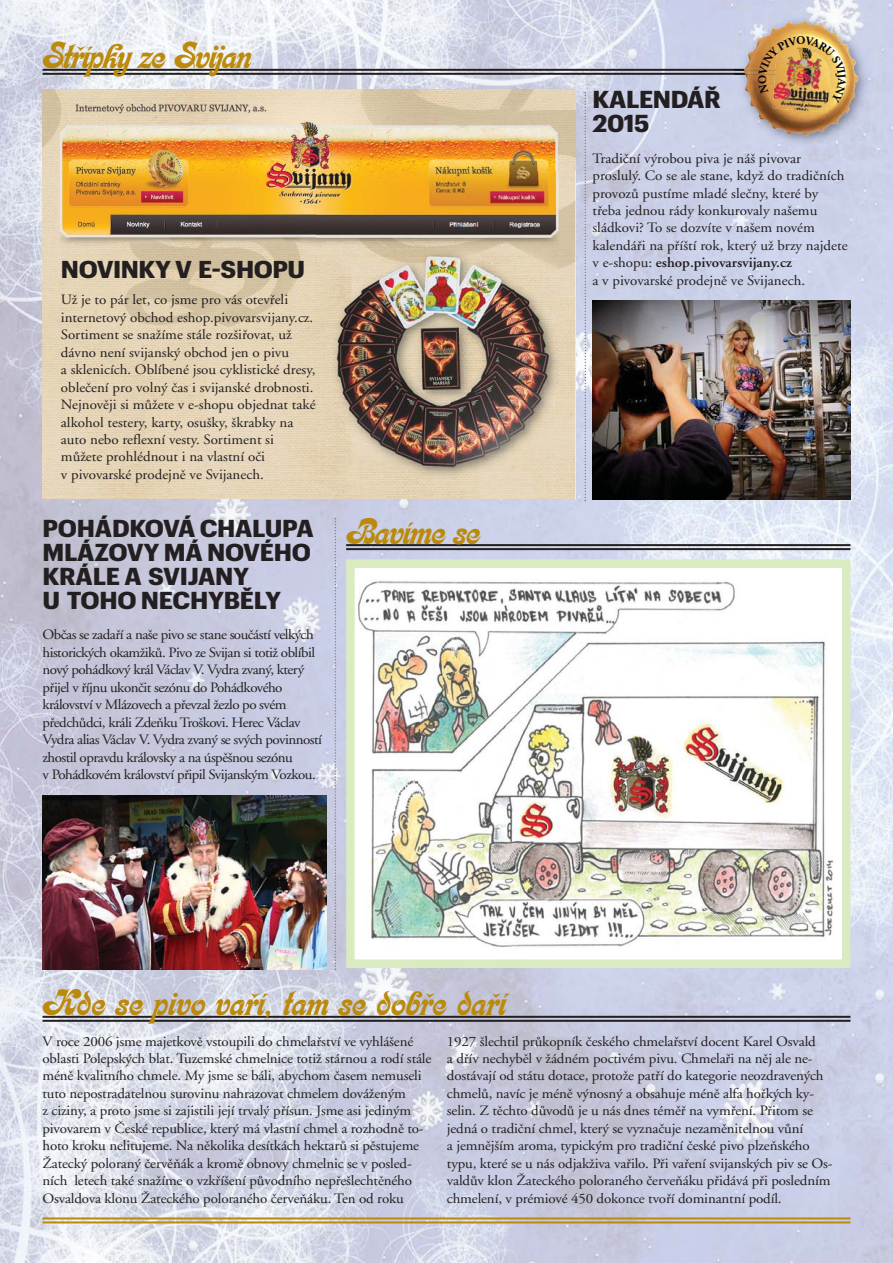
<style>
.page{position:relative;width:893px;height:1263px;background:#fff}
.page>*{position:absolute;margin:0;border:0;box-sizing:border-box;transform-origin:0 0}
.t1{font:38.85px "Kalligraphia DCE";letter-spacing:-.01em;color:#bb890b}
.t2{font:700 24px/24px "Graphik Compact";letter-spacing:-.01em;color:#231f20;scale:1.15 1}
.t3{font:700 23.85px "Graphik Compact";letter-spacing:-.015em;color:#231f20;scale:1.15 1}
.t4{font:14.25px/17.4px "Adobe Garamond CE";letter-spacing:-.01em;color:#231f20;scale:1.05 1}
.t5{font:14.25px/17.4px "Adobe Garamond CE";letter-spacing:-.035em;color:#231f20;scale:1.05 1}
.t6{font:700 11.55px "Adobe Garamond CE";color:#00000b}
.s1{font-weight:600}
</style>
<div class="page">
<img style="left:0;top:0;width:893px;height:1263px">
<hr style="left:346px;top:544px;width:504px;height:2px;background:#231f20">
<hr style="left:346px;top:548px;width:504px;height:2px;background:#231f20">
<img style="left:356px;top:569px;width:484px;height:389px">
<div style="left:346px;top:559px;width:504px;height:409px;border:9px solid #daebc1"></div>
<svg style="left:585px;top:92px;width:1px;height:409px"></svg>
<svg style="left:335px;top:518px;width:1px;height:452px"></svg>
<hr style="left:43px;top:69px;width:760px;height:2px;background:#231f20">
<hr style="left:43px;top:73px;width:760px;height:2px;background:#231f20">
<hr style="left:43px;top:1217px;width:807px;height:2px;background:#bb890b">
<hr style="left:43px;top:1221px;width:807px;height:2px;background:#bb890b">
<hr style="left:43px;top:1016px;width:807px;height:2px;background:#231f20">
<hr style="left:43px;top:1020px;width:807px;height:2px;background:#231f20">
<img style="left:592px;top:301px;width:258px;height:198px">
<img style="left:43px;top:89px;width:532px;height:410px">
<img style="left:316px;top:171px;width:261px;height:327px">
<img style="left:575px;top:171px;width:1px;height:327px">
<img style="left:326px;top:242px;width:231px;height:230px">
<img style="left:728px;top:6px;width:151px;height:155px">
<svg style="left:734px;top:69px;width:10px;height:6px"></svg>
<img style="left:744px;top:21px;width:114px;height:115px">
<img style="left:744px;top:69px;width:15px;height:6px">
<img style="left:773px;top:103px;width:59px;height:9px">
<img style="left:43px;top:795px;width:284px;height:174px">
<img style="left:759px;top:36px;width:87px;height:67px">
<h1 class="t1" style="left:43px;top:32px;width:211px">Střípky ze Svijan</h1>
<h3 class="t3" style="left:61px;top:258px;width:214px">NOVINKY V E-SHOPU</h3>
<p class="t4" style="left:61px;top:292px;width:244px">Už je to pár let, co jsme pro vás otevřeli internetový obchod eshop.pivovarsvijany.cz.<br>Sortiment se snažíme stále rozšiřovat, už dávno není svijanský obchod jen o pivu<br>a sklenicích. Oblíbené jsou cyklistické dresy, oblečení pro volný čas i svijanské drobnosti.<br>Nejnověji si můžete v e-shopu objednat také alkohol testery, karty, osušky, škrabky na auto nebo reflexní vesty. Sortiment si můžete prohlédnout i na vlastní oči<br>v pivovarské prodejně ve Svijanech.</p>
<h2 class="t2" style="left:43px;top:518px;width:237px">POHÁDKOVÁ CHALUPA<br>MLÁZOVY MÁ NOVÉHO<br>KRÁLE A SVIJANY<br>U TOHO NECHYBĚLY</h2>
<p class="t5" style="left:43px;top:627px;width:268px">Občas se zadaří a naše pivo se stane součástí velkých historických okamžiků. Pivo ze Svijan si totiž oblíbil nový pohádkový král Václav V. Vydra zvaný, který přijel v říjnu ukončit sezónu do Pohádkového království v Mlázovech a převzal žezlo po svém předchůdci, králi Zdeňku Troškovi. Herec Václav Vydra alias Václav V. Vydra zvaný se svých povinností zhostil opravdu královsky a na úspěšnou sezónu<br>v Pohádkovém království připil Svijanským Vozkou.</p>
<h1 class="t1" style="left:346px;top:508px;width:136px">Bavíme se</h1>
<h1 class="t1" style="left:43px;top:979px;width:466px">Kde se pivo vaří, tam se dobře daří</h1>
<p class="t6" style="left:758px;top:84px;width:11px;rotate:-90deg">O</p>
<h2 class="t2" style="left:593px;top:89px;width:113px">KALENDÁŘ<br>2015</h2>
<p class="t4" style="left:592px;top:150px;width:245px">Tradiční výrobou piva je náš pivovar proslulý. Co se ale stane, když do tradičních provozů pustíme mladé slečny, které by třeba jednou rády konkurovaly našemu sládkovi? To se dozvíte v našem novém kalendáři na příští rok, který už brzy najdete v e-shopu: <span class="s1">eshop.pivovarsvijany.cz<br></span>a v pivovarské prodejně ve Svijanech.</p>
<p class="t4" style="left:42px;top:1033px;width:372px">V roce 2006 jsme majetkově vstoupili do chmelařství ve vyhlášené oblasti Polepských blat. Tuzemské chmelnice totiž stárnou a rodí stále méně kvalitního chmele. My jsme se báli, abychom časem nemuseli tuto nepostradatelnou surovinu nahrazovat chmelem dováženým<br>z ciziny, a proto jsme si zajistili její trvalý přísun. Jsme asi jediným pivovarem v České republice, který má vlastní chmel a rozhodně to&shy;hoto kroku nelitujeme. Na několika desítkách hektarů si pěstujeme Žatecký poloraný červěňák a kromě obnovy chmelnic se v posled&shy;ních letech také snažíme o vzkříšení původního nepřešlechtěného Osvaldova klonu Žateckého poloraného červeňáku. Ten od roku</p>
<p class="t4" style="left:447px;top:1033px;width:369px">1927 šlechtil průkopník českého chmelařství docent Karel Osvald<br>a dřív nechyběl v žádném poctivém pivu. Chmelaři na něj ale ne&shy;dostávají od státu dotace, protože patří do kategorie neozdravených chmelů, navíc je méně výnosný a obsahuje méně alfa hořkých ky&shy;selin. Z těchto důvodů je u nás dnes téměř na vymření. Přitom se jedná o tradiční chmel, který se vyznačuje nezaměnitelnou vůní<br>a jemnějším aroma, typickým pro tradiční české pivo plzeňského typu, které se u nás odjakživa vařilo. Při vaření svijanských piv se Os&shy;valdův klon Žateckého poloraného červeňáku přidává při posledním chmelení, v prémiové 450 dokonce tvoří dominantní podíl.</p>
</div>
